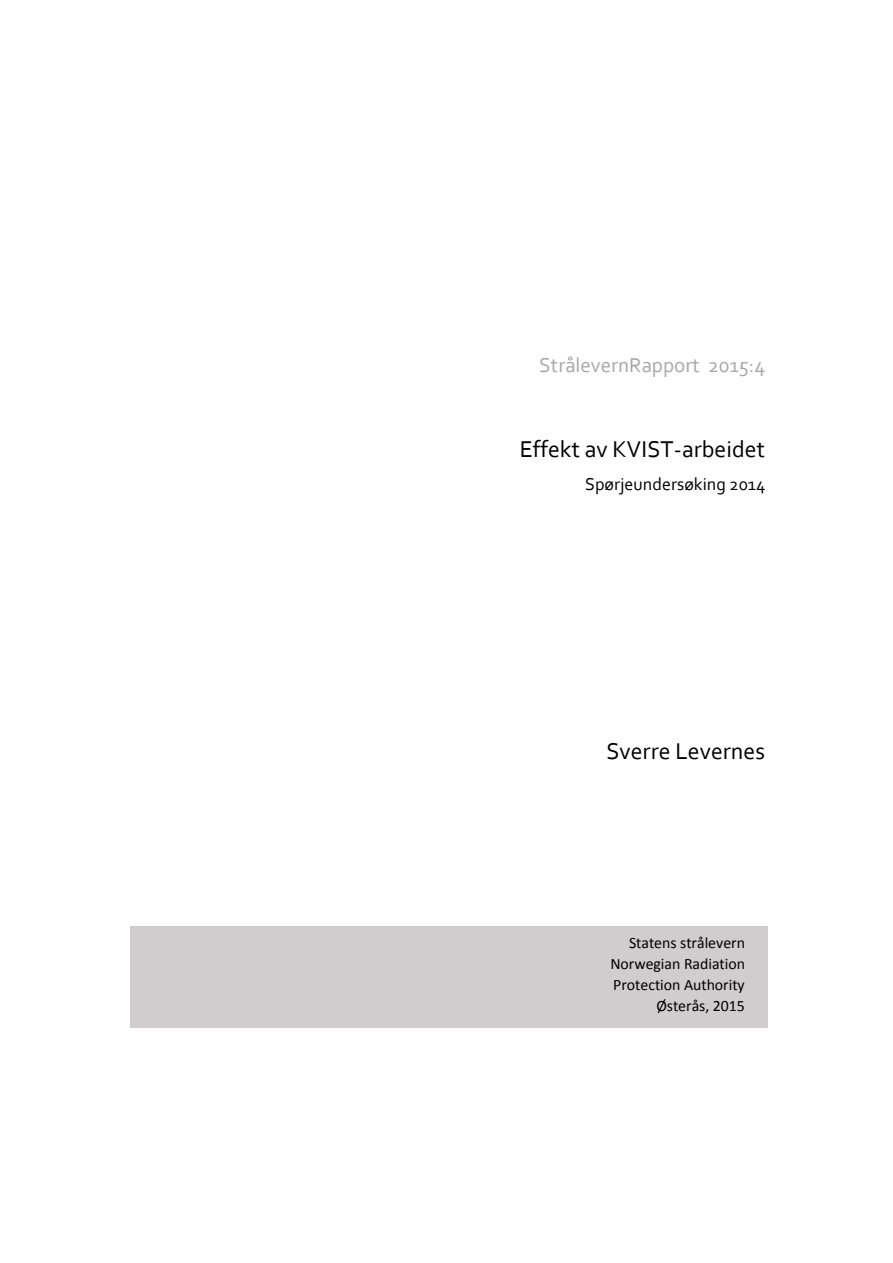
<style>
.page{position:relative;width:893px;height:1263px;background:#fff}
.page>*{position:absolute;margin:0;border:0;box-sizing:border-box;transform-origin:0 0}
.t1{font:24px "Corbel";color:#000}
.t2{font:21px "Corbel";color:#a8a8a8}
.t3{font:18px "Corbel";color:#000}
.t4{font:15.9px "Calibri";color:#000}
</style>
<div class="page">
<div style="left:130px;top:926px;width:638px;height:101px;background:#cfcdcd"></div>
<p class="t2" style="left:539px;top:352px;width:228px">StrålevernRapport 2015:4</p>
<p class="t1" style="left:520px;top:434px;width:247px">Effekt av KVIST-arbeidet</p>
<p class="t3" style="left:585px;top:473px;width:182px">Spørjeundersøking 2014</p>
<p class="t1" style="left:606px;top:736px;width:160px">Sverre Levernes</p>
<p class="t4" style="left:629px;top:932px;width:117px">Statens strålevern</p>
<p class="t4" style="left:610px;top:953px;width:136px">Norwegian Radiation</p>
<p class="t4" style="left:613px;top:974px;width:133px">Protection Authority</p>
<p class="t4" style="left:656px;top:995px;width:90px">Østerås, 2015</p>
</div>
